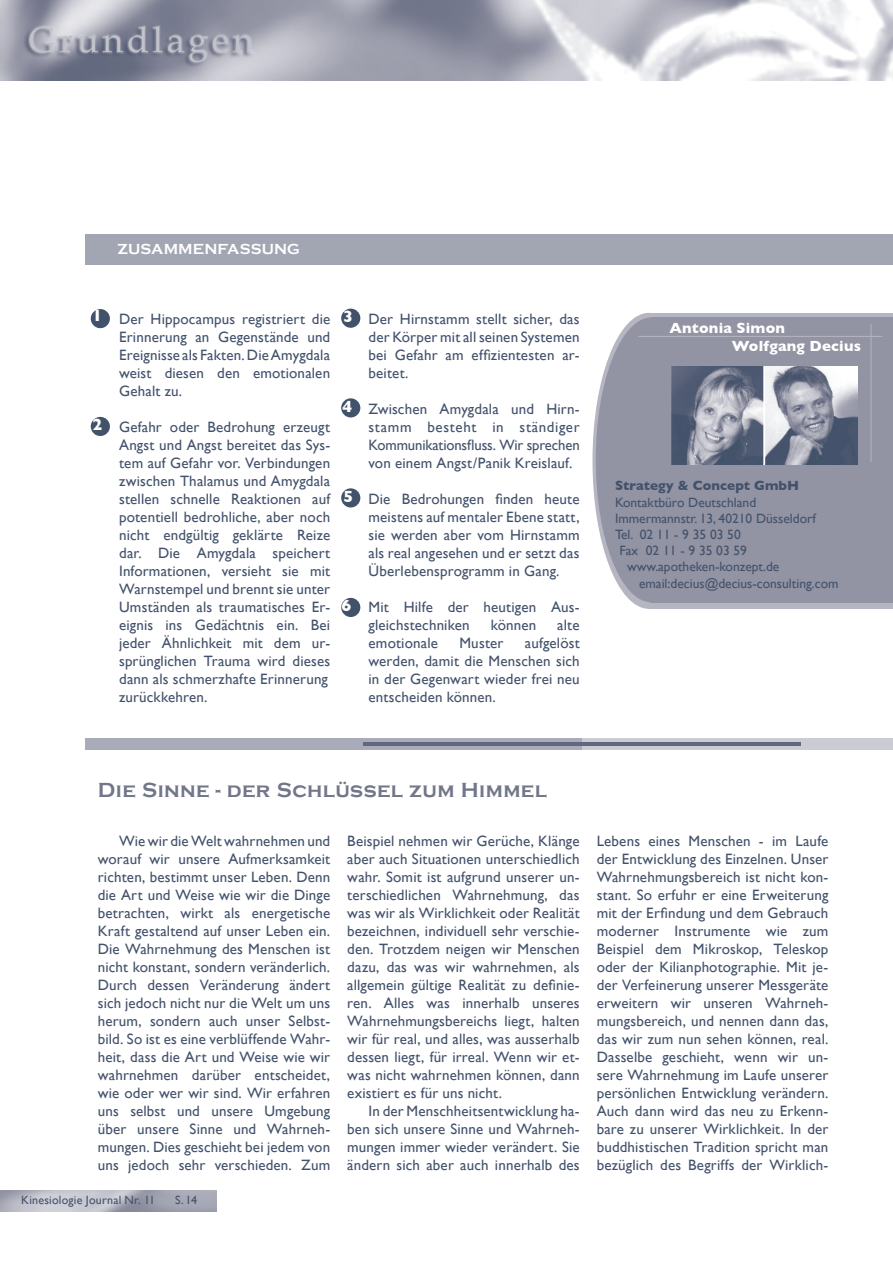
<style>
.page{position:relative;width:893px;height:1263px;background:#fff}
.page>*{position:absolute;margin:0;border:0;box-sizing:border-box;transform-origin:0 0}
.t1{font:700 21px "Copperplate Gothic";letter-spacing:.02em;color:#717689}
.t2{font:700 16.5px "Gill Sans";color:#fff}
.t3{font:15px/18px "Gill Sans";letter-spacing:.01em;color:#43526b;text-align:justify}
.t4{font:700 15px/18px "Gill Sans";letter-spacing:.015em;color:#fff}
.t5{font:700 15px "Copperplate Gothic";letter-spacing:.005em;color:#fff}
.t6{font:13.5px "Gill Sans";color:#43526b}
.t7{font:700 13.5px "Gill Sans";color:#43526b}
.t8{font:12px "Gill Sans";letter-spacing:.015em;color:#43526b}
</style>
<div class="page">
<img style="left:0;top:0;width:893px;height:81px">
<img style="left:29px;top:27px;width:66px;height:26px">
<div style="left:85px;top:234px;width:808px;height:31px;background:#a2a5b2"></div>
<svg style="left:592px;top:313px;width:114px;height:296px;background:#b9bac4"></svg>
<div style="left:649px;top:313px;width:244px;height:296px;background:#b5b6c1"></div>
<div style="left:596px;top:317px;width:112px;height:285px;background:#9293a3;border-radius:50%"></div>
<div style="left:652px;top:317px;width:241px;height:285px;background:#9293a3"></div>
<hr style="left:638px;top:336px;width:244px;height:1px;background:#b5b6c1">
<hr style="left:871px;top:324px;width:1px;height:138px;background:#b5b6c1">
<img style="left:672px;top:366px;width:185px;height:99px">
<div style="left:91px;top:309px;width:19px;height:19px;background:#43526b;border-radius:50%"></div>
<div style="left:91px;top:417px;width:19px;height:19px;background:#43526b;border-radius:50%"></div>
<div style="left:341px;top:309px;width:19px;height:19px;background:#43526b;border-radius:50%"></div>
<div style="left:341px;top:398px;width:19px;height:19px;background:#43526b;border-radius:50%"></div>
<div style="left:341px;top:488px;width:19px;height:19px;background:#43526b;border-radius:50%"></div>
<div style="left:341px;top:598px;width:19px;height:19px;background:#43526b;border-radius:50%"></div>
<div style="left:85px;top:738px;width:808px;height:12px;background:#cbcbd4"></div>
<div style="left:85px;top:738px;width:496px;height:12px;background:#aaabb8"></div>
<hr style="left:363px;top:742px;width:438px;height:4px;background:#61687e">
<p class="t5" style="left:117px;top:241px;width:184px">ZUSAMMENFASSUNG</p>
<p class="t2" style="left:93px;top:306px;width:11px">1</p>
<p class="t2" style="left:93px;top:415px;width:11px">2</p>
<p class="t3" style="left:119px;top:310px;width:213px">Der Hippocampus registriert die Erinnerung an Gegenstände und Ereignisse als Fakten. Die Amygdala weist diesen den emotionalen Gehalt zu.</p>
<p class="t3" style="left:119px;top:418px;width:213px;text-align:left">Gefahr oder Bedrohung erzeugt<br>Angst und Angst bereitet das Sys&shy;tem auf Gefahr vor. Verbindungen zwischen Thalamus und Amygdala stellen schnelle Reaktionen auf potentiell bedrohliche, aber noch nicht endgültig geklärte Reize dar. Die Amygdala speichert<br>Informationen, versieht sie mit<br>Warnstempel und brennt sie unter<br>Umständen als traumatisches Er&shy;eignis ins Gedächtnis ein. Bei jeder Ähnlichkeit mit dem ur&shy;sprünglichen Trauma wird dieses dann als schmerzhafte Erinnerung zurückkehren.</p>
<p class="t2" style="left:343px;top:307px;width:11px">3</p>
<p class="t2" style="left:343px;top:396px;width:11px">4</p>
<p class="t2" style="left:343px;top:487px;width:11px">5</p>
<p class="t2" style="left:342px;top:596px;width:11px">6</p>
<p class="t3" style="left:369px;top:310px;width:213px">Der Hirnstamm stellt sicher, das der Körper mit all seinen Systemen bei Gefahr am effizientesten ar&shy;beitet.</p>
<p class="t3" style="left:369px;top:400px;width:213px">Zwischen Amygdala und Hirn&shy;stamm besteht in ständiger Kommunikationsfluss. Wir sprechen von einem Angst/Panik Kreislauf.</p>
<p class="t3" style="left:369px;top:490px;width:213px">Die Bedrohungen finden heute meistens auf mentaler Ebene statt, sie werden aber vom Hirnstamm als real angesehen und er setzt das Überlebensprogramm in Gang.</p>
<p class="t3" style="left:369px;top:598px;width:213px">Mit Hilfe der heutigen Aus&shy;gleichstechniken</p>
<p class="t3" style="left:491px;top:616px;width:47px">können</p>
<p class="t3" style="left:557px;top:616px;width:24px">alte</p>
<p class="t3" style="left:369px;top:634px;width:213px;text-indent:156px">aufgelöst werden, damit die Menschen sich in der Gegenwart wieder frei neu entscheiden können.</p>
<p class="t3" style="left:369px;top:634px;width:71px">emotionale</p>
<p class="t3" style="left:459px;top:634px;width:46px">Muster</p>
<p class="t4" style="left:732px;top:319px;width:131px;text-indent:-62px">Antonia Simon<br>Wolfgang Decius</p>
<p class="t7" style="left:615px;top:478px;width:185px">Strategy &amp; Concept GmbH</p>
<p class="t6" style="left:615px;top:494px;width:143px">Kontaktbüro Deutschland</p>
<p class="t6" style="left:615px;top:510px;width:202px">Immermannstr. 13, 40210 Düsseldorf</p>
<p class="t6" style="left:615px;top:526px;width:127px">Tel. 02 11 - 9 35 03 50</p>
<p class="t6" style="left:619px;top:543px;width:129px">Fax 02 11 - 9 35 03 59</p>
<p class="t6" style="left:627px;top:559px;width:154px">www.apotheken-konzept.de</p>
<p class="t6" style="left:639px;top:575px;width:201px">email:decius@decius-consulting.com</p>
<h1 class="t1" style="left:98px;top:779px;width:451px">Die Sinne - der Schlüssel zum Himmel</h1>
<p class="t3" style="left:98px;top:832px;width:234px;text-indent:21px">Wie wir die Welt wahrnehmen und worauf wir unsere Aufmerksamkeit richten, bestimmt unser Leben. Denn die Art und Weise wie wir die Dinge betrachten, wirkt als energetische Kraft gestaltend auf unser Leben ein.<br>Die Wahrnehmung des Menschen ist nicht konstant, sondern veränderlich.<br>Durch dessen Veränderung ändert sich jedoch nicht nur die Welt um uns herum, sondern auch unser Selbst&shy;bild. So ist es eine verblüffende Wahr&shy;heit, dass die Art und Weise wie wir wahrnehmen darüber entscheidet, wie oder wer wir sind. Wir erfahren uns selbst und unsere Umgebung über unsere Sinne und Wahrneh&shy;mungen. Dies geschieht bei jedem von uns jedoch sehr verschieden. Zum</p>
<p class="t3" style="left:347px;top:832px;width:234px">Beispiel nehmen wir Gerüche, Klänge aber auch Situationen unterschiedlich wahr. Somit ist aufgrund unserer un&shy;terschiedlichen Wahrnehmung, das was wir als Wirklichkeit oder Realität bezeichnen, individuell sehr verschie&shy;den. Trotzdem neigen wir Menschen dazu, das was wir wahrnehmen, als allgemein gültige Realität zu definie&shy;ren. Alles was innerhalb unseres Wahrnehmungsbereichs liegt, halten wir für real, und alles, was ausserhalb dessen liegt, für irreal. Wenn wir et&shy;was nicht wahrnehmen können, dann existiert es für uns nicht.</p>
<p class="t3" style="left:347px;top:1102px;width:234px;text-indent:21px">In der Menschheitsentwicklung ha&shy;ben sich unsere Sinne und Wahrneh&shy;mungen immer wieder verändert. Sie ändern sich aber auch innerhalb des</p>
<p class="t8" style="left:21px;top:1193px;width:135px">Kinesiologie Journal Nr. 11</p>
<p class="t8" style="left:175px;top:1193px;width:23px">S. 14</p>
<p class="t3" style="left:597px;top:832px;width:233px">Lebens eines Menschen - im Laufe der Entwicklung des Einzelnen. Unser Wahrnehmungsbereich ist nicht kon&shy;stant. So erfuhr er eine Erweiterung mit der Erfindung und dem Gebrauch moderner Instrumente wie zum Beispiel dem Mikroskop, Teleskop oder der Kilianphotographie. Mit je&shy;der Verfeinerung unserer Messgeräte erweitern wir unseren Wahrneh&shy;mungsbereich, und nennen dann das, das wir zum nun sehen können, real.<br>Dasselbe geschieht, wenn wir un&shy;sere Wahrnehmung im Laufe unserer persönlichen Entwicklung verändern.<br>Auch dann wird das neu zu Erkenn&shy;bare zu unserer Wirklichkeit. In der buddhistischen Tradition spricht man bezüglich des Begriffs der Wirklich-</p>
</div>
